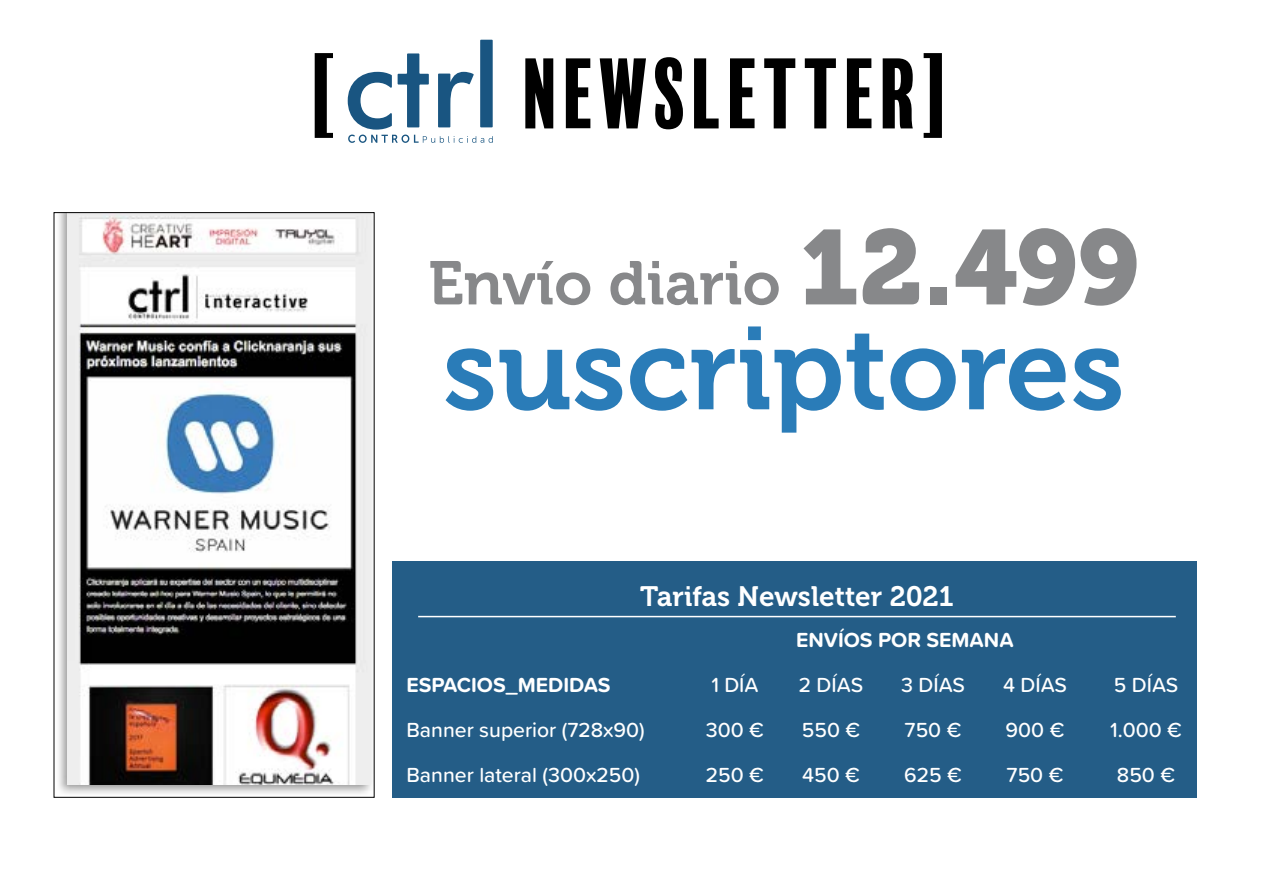
<style>
.page{position:relative;width:1263px;height:893px;background:#fff}
.page>*{position:absolute;margin:0;border:0;box-sizing:border-box;transform-origin:0 0}
.t1{font:116.7px "Museo 700";color:#2a7cb8}
.t2{font:91.05px "Balboa Plus Fill";color:#000}
.t3{font:61.2px "Museo 700";color:#87888a}
.t4{font:27.9px "Museo 700";color:#fff}
.t5{font:500 21.15px "Proxima Soft";color:#fff}
.t6{font:700 21.15px "Proxima Soft";color:#fff}
.s1{font-family:"Museo 900";font-size:104.85px}
</style>
<div class="page">
<div style="left:392px;top:561px;width:805px;height:237px;background:#245d87"></div>
<img style="left:59px;top:214px;width:314px;height:580px">
<img style="left:67px;top:214px;width:303px;height:571px">
<hr style="left:418px;top:616px;width:758px;height:1px;background:#fff">
<svg style="left:348px;top:40px;width:145px;height:103px"></svg>
<h2 class="t2" style="left:310px;top:43px;width:34px">[</h2>
<h2 class="t2" style="left:522px;top:43px;width:433px">NEWSLETTER]</h2>
<h3 class="t3" style="left:428px;top:249px;width:713px">Envío diario <span class="s1">12.499</span></h3>
<h1 class="t1" style="left:443px;top:304px;width:684px">suscriptores</h1>
<h3 class="t4" style="left:640px;top:580px;width:315px">Tarifas Newsletter 2021</h3>
<p class="t6" style="left:796px;top:624px;width:219px">ENVÍOS POR SEMANA</p>
<p class="t6" style="left:406px;top:669px;width:206px">ESPACIOS_MEDIDAS</p>
<p class="t5" style="left:711px;top:669px;width:49px">1 DÍA</p>
<p class="t5" style="left:799px;top:669px;width:66px">2 DÍAS</p>
<p class="t5" style="left:901px;top:669px;width:65px">3 DÍAS</p>
<p class="t5" style="left:1003px;top:669px;width:65px">4 DÍAS</p>
<p class="t5" style="left:1114px;top:669px;width:66px">5 DÍAS</p>
<p class="t5" style="left:406px;top:714px;width:240px">Banner superior (728x90)</p>
<p class="t5" style="left:706px;top:714px;width:60px">300 €</p>
<p class="t5" style="left:802px;top:714px;width:60px">550 €</p>
<p class="t5" style="left:904px;top:714px;width:58px">750 €</p>
<p class="t5" style="left:1006px;top:714px;width:60px">900 €</p>
<p class="t5" style="left:1110px;top:714px;width:73px">1.000 €</p>
<p class="t5" style="left:406px;top:759px;width:235px">Banner lateral (300x250)</p>
<p class="t5" style="left:706px;top:759px;width:60px">250 €</p>
<p class="t5" style="left:802px;top:759px;width:59px">450 €</p>
<p class="t5" style="left:904px;top:759px;width:59px">625 €</p>
<p class="t5" style="left:1007px;top:759px;width:58px">750 €</p>
<p class="t5" style="left:1117px;top:759px;width:60px">850 €</p>
</div>
